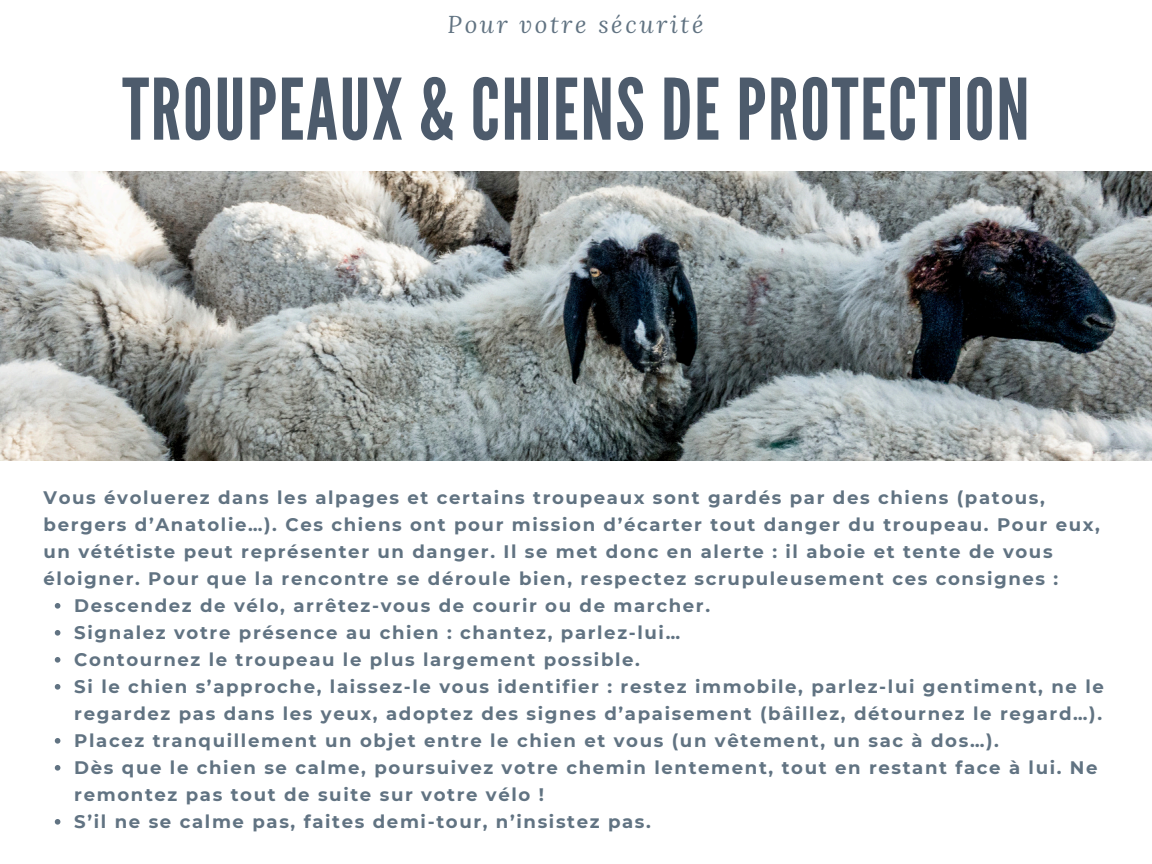
<style>
.page{position:relative;width:1152px;height:864px;background:#fff}
.page>*{position:absolute;margin:0;border:0;box-sizing:border-box;transform-origin:0 0}
.t1{font:84.45px "League Gothic";letter-spacing:.02em;color:#4d5b6c}
.t2{font:italic 24.15px "Lora";letter-spacing:.11em;color:#617382}
.t3{font:700 18.15px/27px "Montserrat";letter-spacing:.09em;color:#617382}
</style>
<div class="page">
<img style="left:0;top:171px;width:1152px;height:290px">
<svg style="left:55px;top:603px;width:5px;height:6px"></svg>
<svg style="left:55px;top:630px;width:5px;height:6px"></svg>
<svg style="left:55px;top:657px;width:5px;height:6px"></svg>
<svg style="left:55px;top:684px;width:5px;height:6px"></svg>
<svg style="left:55px;top:738px;width:5px;height:6px"></svg>
<svg style="left:55px;top:765px;width:5px;height:6px"></svg>
<svg style="left:55px;top:819px;width:5px;height:6px"></svg>
<p class="t2" style="left:448px;top:8px;width:258px">Pour votre sécurité</p>
<p class="t1" style="left:122px;top:61px;width:909px">TROUPEAUX &amp; CHIENS DE PROTECTION</p>
<h2 class="t3" style="left:44px;top:484px;width:1058px">Vous évoluerez dans les alpages et certains troupeaux sont gardés par des chiens (patous, bergers d’Anatolie…). Ces chiens ont pour mission d’écarter tout danger du troupeau. Pour eux, un vététiste peut représenter un danger. Il se met donc en alerte : il aboie et tente de vous éloigner. Pour que la rencontre se déroule bien, respectez scrupuleusement ces consignes :</h2>
<h1 class="t3" style="left:74px;top:592px;width:637px">Descendez de vélo, arrêtez-vous de courir ou de marcher.</h1>
<h3 class="t3" style="left:74px;top:619px;width:607px">Signalez votre présence au chien : chantez, parlez-lui…</h3>
<p class="t3" style="left:74px;top:646px;width:567px">Contournez le troupeau le plus largement possible.</p>
<p class="t3" style="left:74px;top:673px;width:1031px">Si le chien s’approche, laissez-le vous identifier : restez immobile, parlez-lui gentiment, ne le regardez pas dans les yeux, adoptez des signes d’apaisement (bâillez, détournez le regard…).</p>
<p class="t3" style="left:74px;top:727px;width:926px">Placez tranquillement un objet entre le chien et vous (un vêtement, un sac à dos…).</p>
<p class="t3" style="left:74px;top:754px;width:1025px">Dès que le chien se calme, poursuivez votre chemin lentement, tout en restant face à lui. Ne remontez pas tout de suite sur votre vélo !</p>
<p class="t3" style="left:74px;top:808px;width:578px">S’il ne se calme pas, faites demi-tour, n’insistez pas.</p>
</div>
